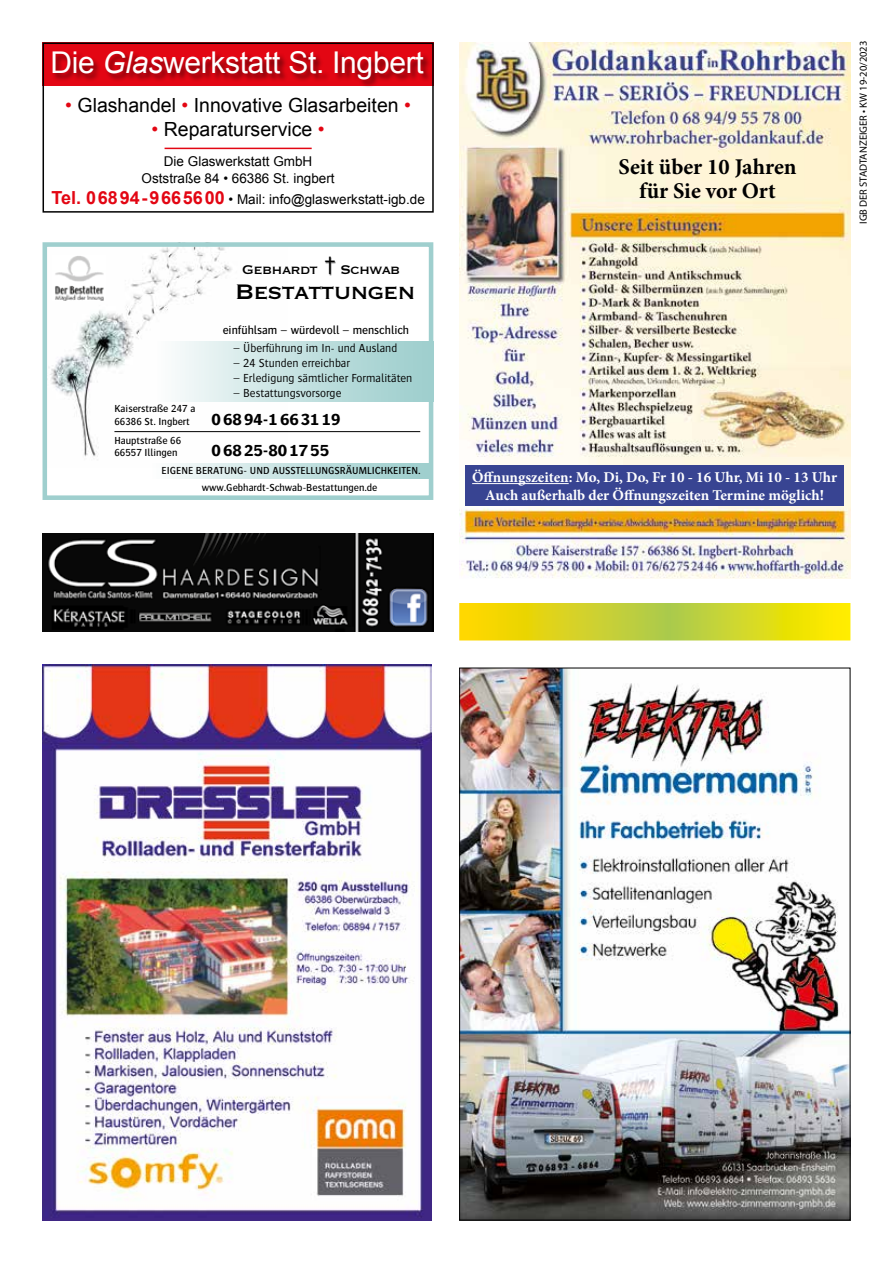
<style>
.page{position:relative;width:893px;height:1263px;background:#fff}
.page>*{position:absolute;margin:0;border:0;box-sizing:border-box;transform-origin:0 0}
.t1{font:30px "Arial";letter-spacing:-.01em;color:#fff}
.t2{font:27.6px "Copperplate LT Thirty One BC";letter-spacing:-.04em;color:#000}
.t3{font:700 22.5px/24px "Minion Pro";color:#000;text-align:center}
.t4{font:20.1px "Helvetica Neue LT";color:#000}
.t5{font:19.5px "Arial";color:#000}
.t6{font:700 16.65px/30.8px "Bosis";color:#000}
.t7{font:16.65px "Copperplate LT Thirty One BC";letter-spacing:-.04em;color:#000}
.t8{font:700 15px/18px "Minion Pro";color:#fff;text-align:center}
.t9{font:13.5px/16.2px "Arial";color:#000;text-align:center}
.t10{font:300 12.15px "Bosis";color:#000}
.t11{font:500 12.15px "Bosis";color:#000}
.t12{font:500 10.65px/12.8px "Bosis";color:#000}
.t13{font:10.5px "Myriad Pro";color:#000}
.s1{font-style:italic}
.s2{color:#e30613}
.s3{font-weight:700;font-size:18px;color:#e30613}
</style>
<div class="page">
<img style="left:42px;top:533px;width:392px;height:98px">
<svg style="left:459px;top:603px;width:391px;height:37px;background:#d9d61f"></svg>
<div style="left:43px;top:43px;width:391px;height:43px;background:#e30613"></div>
<div style="left:52px;top:51px;width:380px;height:37px;background:#000;opacity:.5"></div>
<hr style="left:165px;top:148px;width:147px;height:1px;background:#e30613">
<div style="left:43px;top:43px;width:391px;height:170px;border:2px solid #000"></div>
<img style="left:42px;top:664px;width:389px;height:556px">
<img style="left:461px;top:670px;width:387px;height:548px">
<img style="left:459px;top:43px;width:391px;height:535px">
<div style="left:466px;top:465px;width:378px;height:41px;background:#384492"></div>
<hr style="left:472px;top:483px;width:97px;height:1px;background:#fff">
<img style="left:50px;top:248px;width:238px;height:209px">
<div style="left:43px;top:242px;width:390px;height:258px;border:5px solid #9fcfce"></div>
<div style="left:326px;top:257px;width:10px;height:18px;background:#000;opacity:.5"></div>
<div style="left:155px;top:341px;width:278px;height:61px;background:linear-gradient(to right,#f9fbfc,#99cccb)"></div>
<svg style="left:173px;top:463px;width:256px;height:15px;background:#c4e1e1"></svg>
<img style="left:53px;top:255px;width:52px;height:46px">
<hr style="left:114px;top:431px;width:306px;height:1px;background:#000">
<h1 class="t1" style="left:50px;top:43px;width:375px">Die <span class="s1">Glas</span>werkstatt St. Ingbert</h1>
<h3 class="t5" style="left:65px;top:93px;width:347px"><span class="s2">•</span> Glashandel <span class="s2">•</span> Innovative Glasarbeiten <span class="s2">•</span></h3>
<h3 class="t5" style="left:152px;top:116px;width:174px"><span class="s2">•</span> Reparaturservice <span class="s2">•</span></h3>
<p class="t9" style="left:142px;top:154px;width:195px">Die Glaswerkstatt GmbH<br>Oststraße 84 • 66386 St. ingbert</p>
<p class="t9" style="left:51px;top:191px;width:375px"><span class="s3">Tel. 06894-9665600</span> • Mail: info@glaswerkstatt-igb.de</p>
<h3 class="t4" style="left:324px;top:252px;width:13px">†</h3>
<h3 class="t7" style="left:242px;top:261px;width:77px">Gebhardt</h3>
<h3 class="t7" style="left:340px;top:261px;width:62px">Schwab</h3>
<h2 class="t2" style="left:235px;top:278px;width:182px">Bestattungen</h2>
<p class="t11" style="left:223px;top:324px;width:188px">einfühlsam – würdevoll – menschlich</p>
<p class="t10" style="left:233px;top:341px;width:166px">– Überführung im In- und Ausland</p>
<p class="t10" style="left:233px;top:356px;width:118px">– 24 Stunden erreichbar</p>
<p class="t10" style="left:233px;top:371px;width:181px">– Erledigung sämtlicher Formalitäten</p>
<p class="t10" style="left:233px;top:387px;width:110px">– Bestattungsvorsorge</p>
<h3 class="t6" style="left:212px;top:404px;width:130px">06894-1663119<br>06825-801755</h3>
<p class="t12" style="left:114px;top:402px;width:82px">Kaiserstraße 247 a<br>66386 St. Ingbert</p>
<p class="t12" style="left:114px;top:433px;width:68px">Hauptstraße 66<br>66557 Illingen</p>
<p class="t12" style="left:162px;top:462px;width:260px;line-height:17.4px;text-align:center">EIGENE BERATUNG- UND AUSSTELLUNGSRÄUMLICHKEITEN. www.Gebhardt-Schwab-Bestattungen.de</p>
<h3 class="t3" style="left:618px;top:155px;width:180px">Seit über 10 Jahren für Sie vor Ort</h3>
<p class="t13" style="left:857px;top:224px;width:185px;rotate:-90deg">IGB DER STADTANZEIGER • KW 19-20/2023</p>
<h3 class="t8" style="left:472px;top:468px;width:366px">Öffnungszeiten: Mo, Di, Do, Fr 10 - 16 Uhr, Mi 10 - 13 Uhr<br>Auch außerhalb der Öffnungszeiten Termine möglich!</h3>
</div>
